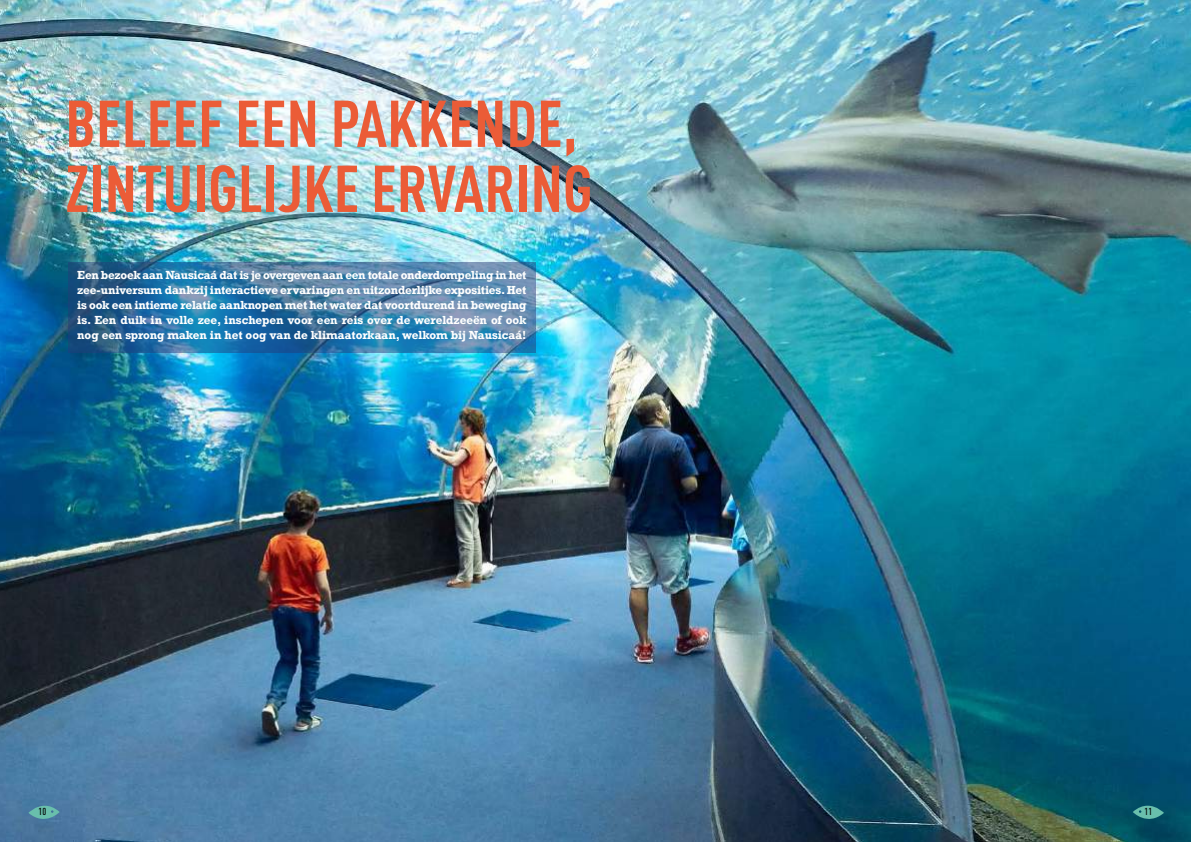
<style>
.page{position:relative;width:1191px;height:842px;background:#fff}
.page>*{position:absolute;margin:0;border:0;box-sizing:border-box;transform-origin:0 0}
.t1{font:700 65px/65px "DIN Cond";color:#eb5c37}
.t2{font:700 11px/15px "Rockwell";color:#fff;text-align:justify}
.t3{font:500 10px "DIN Cond";color:#000}
</style>
<div class="page">
<img style="left:0;top:0;width:1191px;height:842px">
<svg style="left:28px;top:806px;width:32px;height:21px"></svg>
<svg style="left:1132px;top:806px;width:32px;height:21px"></svg>
<svg style="left:68px;top:262px;width:468px;height:90px;background:#3b77a4"></svg>
<h1 class="t1" style="left:65px;top:89px;width:529px">BELEEF EEN PAKKENDE,<br>ZINTUIGLIJKE ERVARING</h1>
<p class="t2" style="left:77px;top:267px;width:451px">Een bezoek aan Nausicaá dat is je overgeven aan een totale onderdompeling in het zee-universum dankzij interactieve ervaringen en uitzonderlijke exposities. Het is ook een intieme relatie aanknopen met het water dat voortdurend in beweging is. Een duik in volle zee, inschepen voor een reis over de wereldzeeën of ook nog een sprong maken in het oog van de klimaatorkaan, welkom bij Nausicaá!</p>
<p class="t3" style="left:39px;top:806px;width:9px">10</p>
<p class="t3" style="left:1144px;top:806px;width:9px">11</p>
</div>
